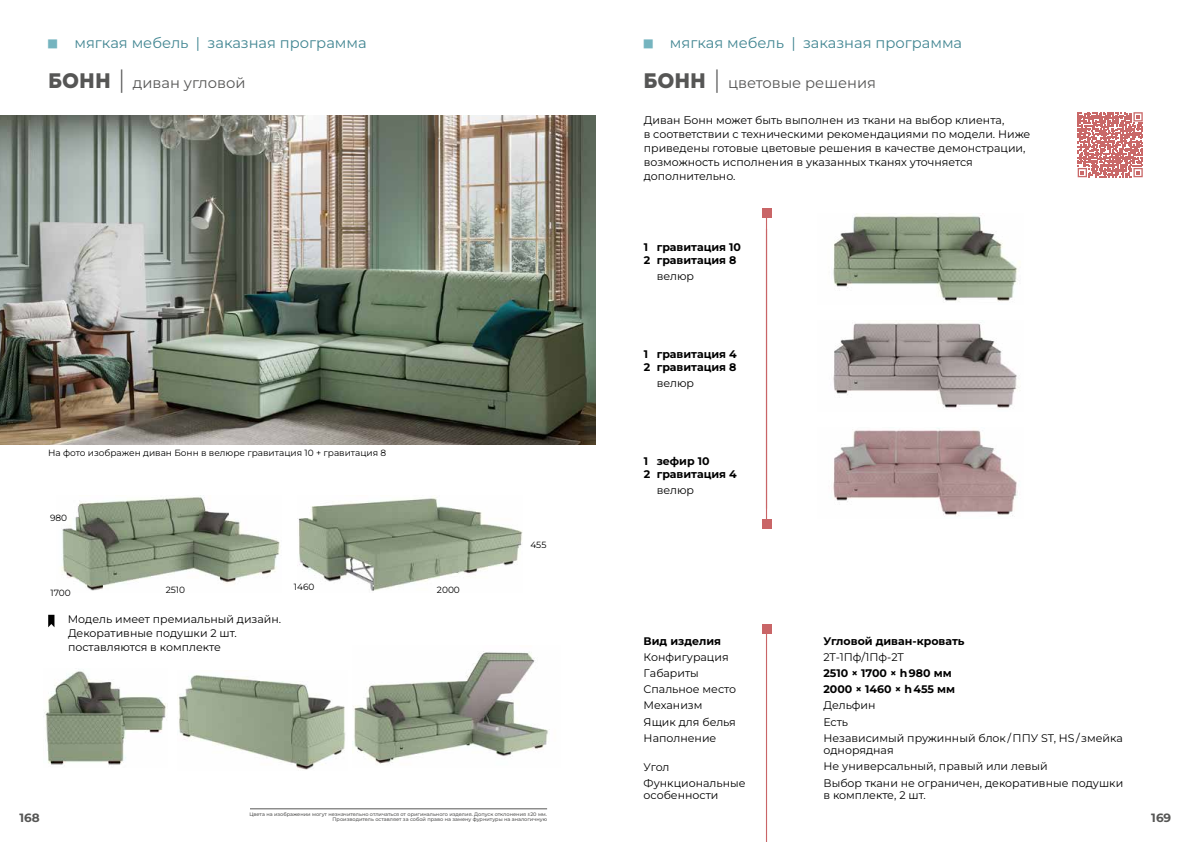
<style>
.page{position:relative;width:1191px;height:842px;background:#fff}
.page>*{position:absolute;margin:0;border:0;box-sizing:border-box;transform-origin:0 0}
.t1{font:14.7px "Montserrat";color:#428692}
.t2{font:14.7px "Montserrat";color:#565655}
.t3{font:700 12px "Montserrat";color:#565655}
.t4{font:11px/16.2px "Montserrat";color:#000}
.t5{font:700 11px/13px "Montserrat";color:#000}
.t6{font:9px "Montserrat";color:#000}
.t7{font:500 5px/5.7px "Montserrat";color:#565655;text-align:right}
.s1{font-size:23px;color:#75b4bf}
.s2{font-family:"Intro Demo Black CAPS";font-size:21px}
.s3{font-weight:300;font-size:25px}
</style>
<div class="page">
<img style="left:61px;top:497px;width:219px;height:94px">
<img style="left:297px;top:497px;width:226px;height:94px">
<img style="left:0;top:115px;width:595px;height:329px">
<hr style="left:766px;top:229px;width:1px;height:295px;background:#c96567">
<div style="left:762px;top:520px;width:9px;height:9px;background:#c96567"></div>
<hr style="left:766px;top:213px;width:1px;height:296px;background:#c96567">
<div style="left:762px;top:209px;width:9px;height:9px;background:#c96567"></div>
<img style="left:833px;top:214px;width:187px;height:88px">
<img style="left:833px;top:322px;width:187px;height:86px">
<img style="left:833px;top:427px;width:185px;height:89px">
<hr style="left:766px;top:629px;width:1px;height:213px;background:#c96567">
<div style="left:762px;top:624px;width:9px;height:10px;background:#c96567"></div>
<img style="left:44px;top:671px;width:122px;height:94px">
<img style="left:178px;top:675px;width:167px;height:95px">
<img style="left:353px;top:651px;width:197px;height:113px">
<svg style="left:48px;top:615px;width:7px;height:13px"></svg>
<svg style="left:48px;top:615px;width:6px;height:12px"></svg>
<div style="left:1075px;top:110px;width:70px;height:70px;background:linear-gradient(to right,#fff,#fff)"></div>
<svg style="left:1077px;top:112px;width:65px;height:65px"></svg>
<hr style="left:250px;top:808px;width:297px;height:1px;background:#565655">
<h1 class="t1" style="left:46px;top:32px;width:322px"><span class="s1">■</span> мягкая мебель | заказная программа</h1>
<h1 class="t2" style="left:48px;top:73px;width:199px"><span class="s2">БОНН</span> <span class="s3">|</span> диван угловой</h1>
<p class="t6" style="left:48px;top:446px;width:340px">На фото изображен диван Бонн в велюре гравитация 10 + гравитация 8</p>
<p class="t6" style="left:50px;top:511px;width:19px">980</p>
<p class="t6" style="left:50px;top:587px;width:22px">1700</p>
<p class="t6" style="left:166px;top:583px;width:21px">2510</p>
<p class="t6" style="left:294px;top:581px;width:22px">1460</p>
<p class="t6" style="left:437px;top:583px;width:24px">2000</p>
<p class="t4" style="left:68px;top:611px;width:215px;line-height:14px">Модель имеет премиальный дизайн.<br>Декоративные подушки 2 шт. поставляются в комплекте</p>
<p class="t6" style="left:530px;top:539px;width:18px">455</p>
<h1 class="t1" style="left:641px;top:32px;width:322px"><span class="s1">■</span> мягкая мебель | заказная программа</h1>
<h1 class="t2" style="left:643px;top:73px;width:234px"><span class="s2">БОНН</span> <span class="s3">|</span> цветовые решения</h1>
<p class="t4" style="left:643px;top:113px;width:388px;line-height:14px">Диван Бонн может быть выполнен из ткани на выбор клиента,<br>в соответствии с техническими рекомендациями по модели. Ниже приведены готовые цветовые решения в качестве демонстрации, возможность исполнения в указанных тканях уточняется дополнительно.</p>
<p class="t5" style="left:643px;top:240px;width:99px">1 гравитация 10<br>2 гравитация 8</p>
<p class="t4" style="left:656px;top:268px;width:39px">велюр</p>
<p class="t5" style="left:643px;top:347px;width:95px">1 гравитация 4<br>2 гравитация 8</p>
<p class="t4" style="left:656px;top:374px;width:39px">велюр</p>
<p class="t5" style="left:643px;top:454px;width:95px">1 зефир 10<br>2 гравитация 4</p>
<p class="t4" style="left:656px;top:481px;width:39px">велюр</p>
<p class="t5" style="left:643px;top:634px;width:79px">Вид изделия</p>
<p class="t4" style="left:643px;top:648px;width:94px">Конфигурация<br>Габариты<br>Спальное место<br>Механизм<br>Ящик для белья<br>Наполнение</p>
<p class="t4" style="left:643px;top:758px;width:103px">Угол<br>Функциональные</p>
<p class="t4" style="left:643px;top:787px;width:76px">особенности</p>
<p class="t5" style="left:823px;top:634px;width:143px">Угловой диван-кровать</p>
<p class="t4" style="left:823px;top:648px;width:82px">2Т-1Пф/1Пф-2Т</p>
<p class="t5" style="left:823px;top:664px;width:133px;line-height:16.2px">2510 × 1700 × h 980 мм<br>2000 × 1460 × h 455 мм</p>
<p class="t4" style="left:823px;top:697px;width:301px">Дельфин<br>Есть<br>Независимый пружинный блок / ППУ ST, HS / змейка</p>
<p class="t4" style="left:823px;top:742px;width:301px">однорядная<br>Не универсальный, правый или левый<br>Выбор ткани не ограничен, декоративные подушки</p>
<p class="t4" style="left:823px;top:787px;width:104px">в комплекте, 2 шт.</p>
<p class="t7" style="left:249px;top:811px;width:299px">Цвета на изображении могут незначительно отличаться от оригинального изделия. Допуск отклонения ±20 мм.<br>Производитель оставляет за собой право на замену фурнитуры на аналогичную</p>
<p class="t3" style="left:19px;top:809px;width:22px">168</p>
<p class="t3" style="left:1151px;top:809px;width:21px">169</p>
</div>
